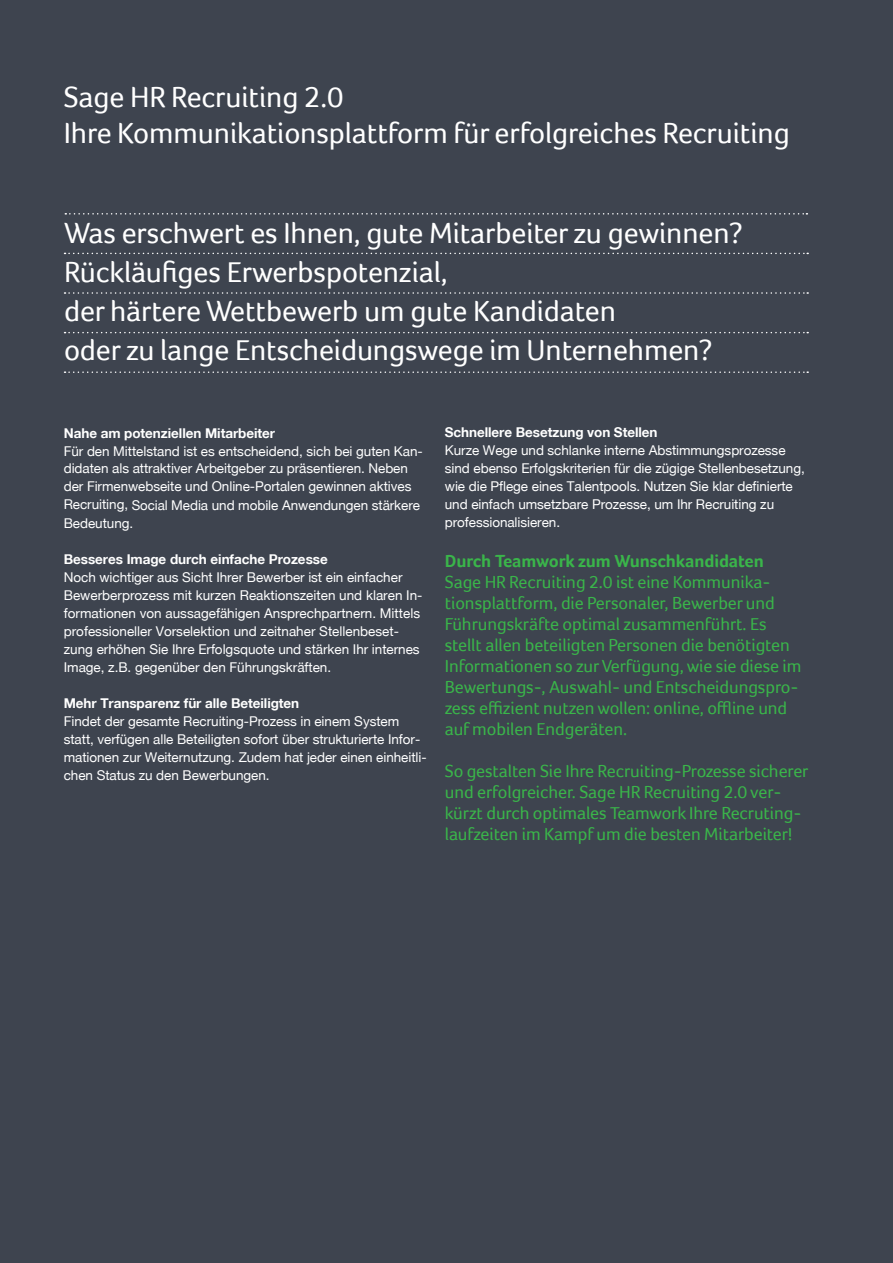
<style>
.page{position:relative;width:893px;height:1263px;background:#3e444f}
.page>*{position:absolute;margin:0;border:0;box-sizing:border-box;transform-origin:0 0}
.t1{font:30px/39px "Foco";letter-spacing:-.005em;color:#fff}
.t2{font:18px/21px "Foco";letter-spacing:-.005em;color:#3ab54a}
.t3{font:700 18px "Foco";letter-spacing:-.005em;color:#3ab54a}
.t4{font:13.5px/18px "Helvetica Neue";letter-spacing:-.005em;color:#fff}
.t5{font:700 13.5px "Helvetica Neue";letter-spacing:-.005em;color:#fff}
</style>
<div class="page">
<svg style="left:65px;top:253px;width:743px;height:1px"></svg>
<svg style="left:65px;top:292px;width:743px;height:2px"></svg>
<svg style="left:65px;top:332px;width:743px;height:1px"></svg>
<svg style="left:65px;top:371px;width:743px;height:2px"></svg>
<svg style="left:65px;top:213px;width:742px;height:2px"></svg>
<h1 class="t1" style="left:64px;top:78px;width:728px;line-height:36px">Sage HR Recruiting 2.0<br>Ihre Kommunikationsplattform für erfolgreiches Recruiting</h1>
<h1 class="t1" style="left:64px;top:213px;width:680px">Was erschwert es Ihnen, gute Mitarbeiter zu gewinnen?<br>Rückläufiges Erwerbspotenzial,<br>der härtere Wettbewerb um gute Kandidaten<br>oder zu lange Entscheidungswege im Unternehmen?</h1>
<p class="t5" style="left:64px;top:424px;width:213px">Nahe am potenziellen Mitarbeiter</p>
<p class="t4" style="left:64px;top:442px;width:360px">Für den Mittelstand ist es entscheidend, sich bei guten Kan&shy;didaten als attraktiver Arbeitgeber zu präsentieren. Neben der Firmenwebseite und Online-Portalen gewinnen aktives Recruiting, Social Media und mobile Anwendungen stärkere Bedeutung.</p>
<p class="t5" style="left:64px;top:550px;width:265px">Besseres Image durch einfache Prozesse</p>
<p class="t4" style="left:64px;top:568px;width:360px">Noch wichtiger aus Sicht Ihrer Bewerber ist ein einfacher Bewerberprozess mit kurzen Reaktionszeiten und klaren In&shy;formationen von aussagefähigen Ansprechpartnern. Mittels professioneller Vorselektion und zeitnaher Stellenbeset&shy;zung erhöhen Sie Ihre Erfolgsquote und stärken Ihr internes Image, z.B. gegenüber den Führungskräften.</p>
<p class="t5" style="left:64px;top:694px;width:237px">Mehr Transparenz für alle Beteiligten</p>
<p class="t4" style="left:64px;top:712px;width:364px">Findet der gesamte Recruiting-Prozess in einem System statt, verfügen alle Beteiligten sofort über strukturierte Infor&shy;mationen zur Weiternutzung. Zudem hat jeder einen einheitli&shy;chen Status zu den Bewerbungen.</p>
<p class="t5" style="left:445px;top:424px;width:214px">Schnellere Besetzung von Stellen</p>
<p class="t4" style="left:445px;top:442px;width:361px">Kurze Wege und schlanke interne Abstimmungsprozesse sind ebenso Erfolgskriterien für die zügige Stellenbesetzung, wie die Pflege eines Talentpools. Nutzen Sie klar definierte und einfach umsetzbare Prozesse, um Ihr Recruiting zu professionalisieren.</p>
<h2 class="t3" style="left:445px;top:550px;width:320px">Durch Teamwork zum Wunschkandidaten</h2>
<p class="t2" style="left:445px;top:571px;width:358px">Sage HR Recruiting 2.0 ist eine Kommunika&shy;tionsplattform, die Personaler, Bewerber und Führungskräfte optimal zusammenführt. Es stellt allen beteiligten Personen die benötigten Informationen so zur Verfügung, wie sie diese im Bewertungs-, Auswahl- und Entscheidungspro&shy;zess effizient nutzen wollen: online, offline und auf mobilen Endgeräten.</p>
<h2 class="t2" style="left:445px;top:760px;width:365px">So gestalten Sie Ihre Recruiting-Prozesse sicherer und erfolgreicher. Sage HR Recruiting 2.0 ver&shy;kürzt durch optimales Teamwork Ihre Recruting&shy;laufzeiten im Kampf um die besten Mitarbeiter!</h2>
</div>
